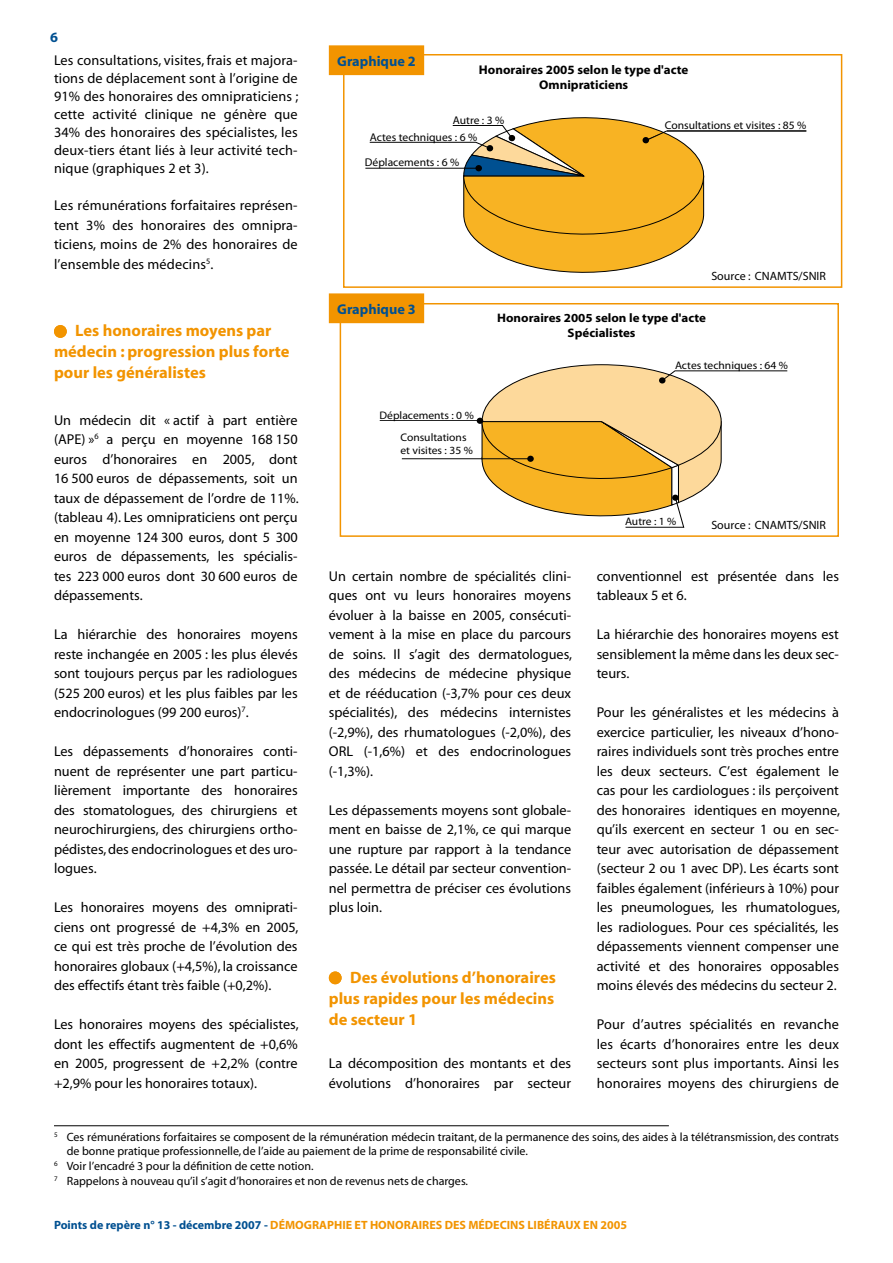
<style>
.page{position:relative;width:893px;height:1263px;background:#fff}
.page>*{position:absolute;margin:0;border:0;box-sizing:border-box;transform-origin:0 0}
.t1{font:700 16.5px/21px "Myriad";color:#f29400}
.t2{font:14.25px/19.5px "Myriad";color:#000;text-align:justify}
.t3{font:700 14.25px "Myriad";color:#005091}
.t4{font:700 12.6px/15.1px "Myriad Pro";color:#000;text-align:center}
.t5{font:700 12.3px/14.9px "Myriad Pro";color:#000;text-align:center;scale:1.05 1}
.t6{font:12px "Myriad";color:#000}
.t7{font:700 12px "Myriad";color:#f29400}
.t8{font:11.25px "Myriad Pro";color:#000}
.t9{font:10.95px/13.2px "Myriad Pro";color:#000;scale:1.05 1}
.s1{color:#005091}
</style>
<div class="page">
<div style="left:54px;top:325px;width:13px;height:13px;background:#f29400;border-radius:50%"></div>
<hr style="left:667px;top:131px;width:139px;height:1px;background:#000">
<svg style="left:370px;top:117px;width:351px;height:156px"></svg>
<hr style="left:365px;top:168px;width:114px;height:1px;background:#000">
<div style="left:475px;top:165px;width:7px;height:6px;background:#000;border-radius:50%"></div>
<div style="left:343px;top:54px;width:499px;height:234px;border:2px solid #f29400"></div>
<div style="left:340px;top:303px;width:499px;height:234px;border:2px solid #f29400"></div>
<hr style="left:54px;top:1125px;width:615px;height:1px;background:#000">
<div style="left:329px;top:971px;width:13px;height:13px;background:#f29400;border-radius:50%"></div>
<div style="left:330px;top:46px;width:93px;height:28px;background:#f29400"></div>
<div style="left:329px;top:45px;width:95px;height:30px;border:2px solid #f29400"></div>
<div style="left:330px;top:294px;width:93px;height:28px;background:#f29400"></div>
<div style="left:329px;top:293px;width:95px;height:30px;border:2px solid #f29400"></div>
<hr style="left:402px;top:458px;width:127px;height:1px;background:#000">
<hr style="left:380px;top:420px;width:98px;height:1px;background:#000">
<svg style="left:477px;top:364px;width:310px;height:164px"></svg>
<p class="t2" style="left:54px;top:52px;width:246px;line-height:18px">Les consultations, visites, frais et majora&shy;tions de déplacement sont à l’origine de 91% des honoraires des omnipraticiens ; cette activité clinique ne génère que 34% des honoraires des spécialistes, les deux-tiers étant liés à leur activité tech&shy;nique (graphiques 2 et 3).</p>
<p class="t2" style="left:54px;top:196px;width:245px">Les rémunérations forfaitaires représen&shy;tent 3% des honoraires des omnipra&shy;ticiens, moins de 2% des honoraires de l’ensemble des médecins<sup>5</sup>.</p>
<p class="t1" style="left:54px;top:321px;width:237px;text-indent:21px">Les honoraires moyens par médecin : progression plus forte pour les généralistes</p>
<p class="t2" style="left:54px;top:411px;width:246px">Un médecin dit « actif à part entière (APE) »<sup>6</sup> a perçu en moyenne 168 150 euros d’honoraires en 2005, dont 16 500 euros de dépassements, soit un taux de dépassement de l’ordre de 11%. (tableau 4). Les omnipraticiens ont perçu en moyenne 124 300 euros, dont 5 300 euros de dépassements, les spécialis&shy;tes 223 000 euros dont 30 600 euros de dépassements.</p>
<p class="t2" style="left:54px;top:625px;width:245px">La hiérarchie des honoraires moyens reste inchangée en 2005 : les plus élevés sont toujours perçus par les radiologues (525 200 euros) et les plus faibles par les endocrinologues (99 200 euros)<sup>7</sup>.</p>
<p class="t2" style="left:54px;top:742px;width:245px">Les dépassements d’honoraires conti&shy;nuent de représenter une part particu&shy;lièrement importante des honoraires des stomatologues, des chirurgiens et neurochirurgiens, des chirurgiens ortho&shy;pédistes, des endocrinologues et des uro&shy;logues.</p>
<p class="t2" style="left:54px;top:898px;width:246px">Les honoraires moyens des omniprati&shy;ciens ont progressé de +4,3% en 2005, ce qui est très proche de l’évolution des honoraires globaux (+4,5%), la croissance des effectifs étant très faible (+0,2%).</p>
<p class="t2" style="left:54px;top:1015px;width:246px">Les honoraires moyens des spécialistes, dont les effectifs augmentent de +0,6% en 2005, progressent de +2,2% (contre +2,9% pour les honoraires totaux).</p>
<p class="t3" style="left:337px;top:53px;width:80px">Graphique 2</p>
<p class="t4" style="left:479px;top:62px;width:211px">Honoraires 2005 selon le type d'acte<br>Omnipraticiens</p>
<p class="t8" style="left:453px;top:114px;width:53px">Autre : 3 %</p>
<p class="t8" style="left:665px;top:118px;width:143px">Consultations et visites : 85 %</p>
<p class="t8" style="left:370px;top:130px;width:109px">Actes techniques : 6 %</p>
<p class="t8" style="left:365px;top:155px;width:96px">Déplacements : 6 %</p>
<p class="t3" style="left:337px;top:301px;width:80px">Graphique 3</p>
<p class="t9" style="left:380px;top:408px;width:91px">Déplacements : 0 %</p>
<p class="t9" style="left:400px;top:430px;width:70px">Consultations et visites : 35 %</p>
<p class="t6" style="left:711px;top:270px;width:116px">Source : CNAMTS/SNIR</p>
<p class="t5" style="left:497px;top:310px;width:200px">Honoraires 2005 selon le type d'acte<br>Spécialistes</p>
<p class="t9" style="left:675px;top:358px;width:109px">Actes techniques : 64 %</p>
<p class="t9" style="left:625px;top:514px;width:50px">Autre : 1 %</p>
<p class="t6" style="left:711px;top:519px;width:116px">Source : CNAMTS/SNIR</p>
<p class="t2" style="left:329px;top:567px;width:245px">Un certain nombre de spécialités clini&shy;ques ont vu leurs honoraires moyens évoluer à la baisse en 2005, consécuti&shy;vement à la mise en place du parcours de soins. Il s’agit des dermatologues, des médecins de médecine physique et de rééducation (-3,7% pour ces deux spécialités), des médecins internistes (-2,9%), des rhumatologues (-2,0%), des ORL (-1,6%) et des endocrinologues (-1,3%).</p>
<p class="t2" style="left:329px;top:801px;width:244px">Les dépassements moyens sont globale&shy;ment en baisse de 2,1%, ce qui marque une rupture par rapport à la tendance passée. Le détail par secteur convention&shy;nel permettra de préciser ces évolutions plus loin.</p>
<p class="t1" style="left:329px;top:967px;width:229px;text-align:justify;text-indent:21px">Des évolutions d’honoraires plus rapides pour les médecins de secteur 1</p>
<p class="t2" style="left:329px;top:1054px;width:244px">La décomposition des montants et des évolutions d’honoraires par secteur</p>
<p class="t2" style="left:597px;top:567px;width:244px">conventionnel est présentée dans les tableaux 5 et 6.</p>
<p class="t2" style="left:597px;top:625px;width:244px">La hiérarchie des honoraires moyens est sensiblement la même dans les deux sec&shy;teurs.</p>
<p class="t2" style="left:597px;top:703px;width:245px">Pour les généralistes et les médecins à exercice particulier, les niveaux d’hono&shy;raires individuels sont très proches entre les deux secteurs. C’est également le cas pour les cardiologues : ils perçoivent des honoraires identiques en moyenne, qu’ils exercent en secteur 1 ou en sec&shy;teur avec autorisation de dépassement (secteur 2 ou 1 avec DP). Les écarts sont faibles également (inférieurs à 10%) pour les pneumologues, les rhumatologues, les radiologues. Pour ces spécialités, les dépassements viennent compenser une activité et des honoraires opposables moins élevés des médecins du secteur 2.</p>
<p class="t2" style="left:597px;top:1015px;width:244px">Pour d’autres spécialités en revanche les écarts d’honoraires entre les deux secteurs sont plus importants. Ainsi les honoraires moyens des chirurgiens de</p>
<p class="t6" style="left:54px;top:1131px;width:786px"><sup>5</sup> Ces rémunérations forfaitaires se composent de la rémunération médecin traitant, de la permanence des soins, des aides à la télétransmission, des contrats</p>
<p class="t6" style="left:67px;top:1145px;width:463px">de bonne pratique professionnelle, de l’aide au paiement de la prime de responsabilité civile.</p>
<p class="t6" style="left:54px;top:1160px;width:261px"><sup>6</sup> Voir l’encadré 3 pour la définition de cette notion.</p>
<p class="t6" style="left:54px;top:1175px;width:416px"><sup>7</sup> Rappelons à nouveau qu’il s’agit d’honoraires et non de revenus nets de charges.</p>
<p class="t7" style="left:54px;top:1218px;width:575px"><span class="s1">Points de repère n° 13 - décembre 2007 -</span> Démographie et honoraires des médecins libéraux en 2005</p>
</div>
